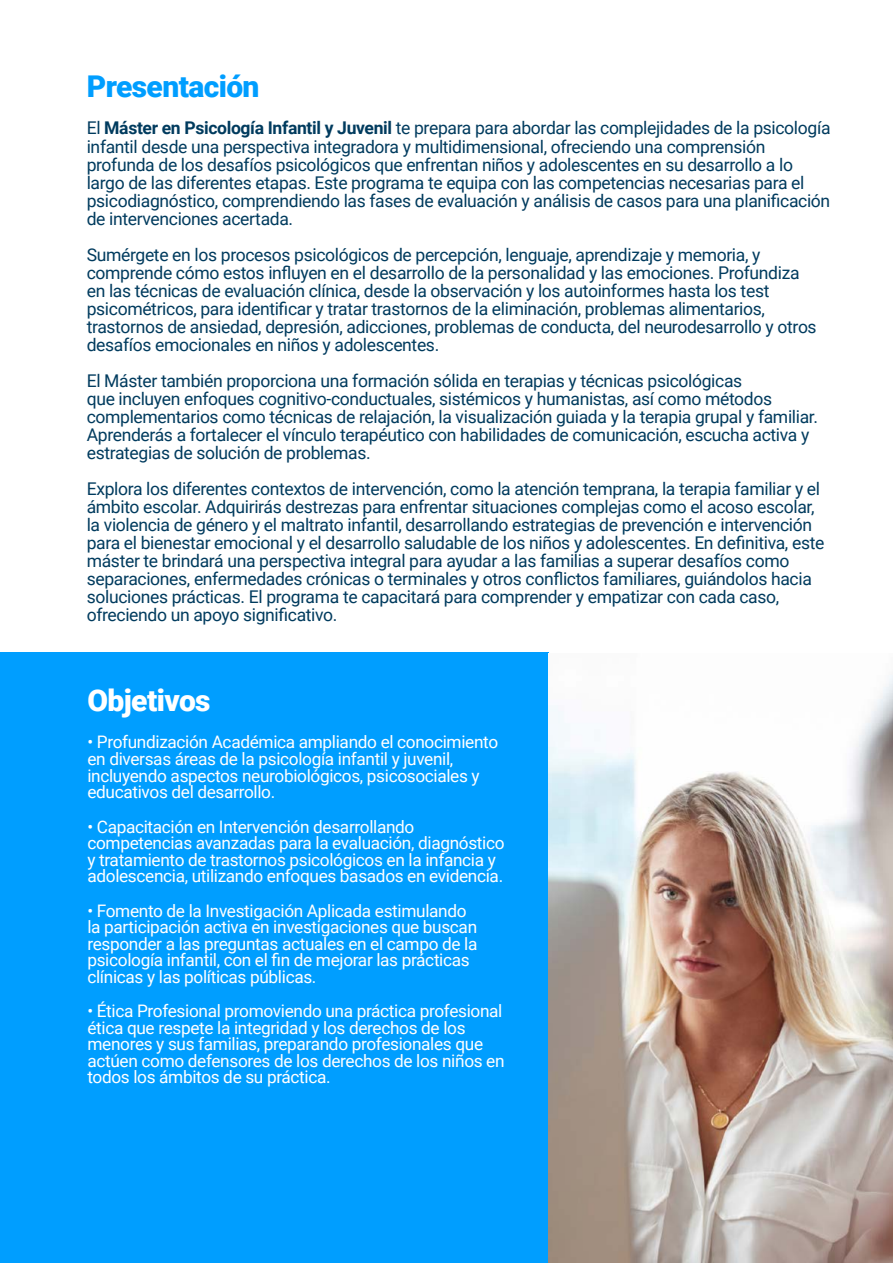
<style>
.page{position:relative;width:893px;height:1263px;background:#fff}
.page>*{position:absolute;margin:0;border:0;box-sizing:border-box;transform-origin:0 0}
.t1{font:900 30px "Roboto";letter-spacing:-.02em;color:#009eff}
.t2{font:900 30px "Roboto";letter-spacing:-.02em;color:#fff}
.t3{font:17.55px/18px "Roboto";letter-spacing:-.02em;color:#003b5e}
.t4{font:17.25px/16.5px "Roboto";letter-spacing:-.02em;color:#fff}
.s1{font-weight:700}
</style>
<div class="page">
<div style="left:0;top:653px;width:548px;height:610px;background:#009eff"></div>
<img style="left:548px;top:675px;width:345px;height:588px">
<h1 class="t1" style="left:87px;top:65px;width:174px">Presentación</h1>
<p class="t3" style="left:87px;top:119px;width:745px">El <span class="s1">Máster en Psicología Infantil y Juvenil</span> te prepara para abordar las complejidades de la psicología infantil desde una perspectiva integradora y multidimensional, ofreciendo una comprensión profunda de los desafíos psicológicos que enfrentan niños y adolescentes en su desarrollo a lo largo de las diferentes etapas. Este programa te equipa con las competencias necesarias para el psicodiagnóstico, comprendiendo las fases de evaluación y análisis de casos para una planificación de intervenciones acertada.</p>
<p class="t3" style="left:87px;top:245px;width:731px">Sumérgete en los procesos psicológicos de percepción, lenguaje, aprendizaje y memoria, y comprende cómo estos influyen en el desarrollo de la personalidad y las emociones. Profundiza en las técnicas de evaluación clínica, desde la observación y los autoinformes hasta los test psicométricos, para identificar y tratar trastornos de la eliminación, problemas alimentarios, trastornos de ansiedad, depresión, adicciones, problemas de conducta, del neurodesarrollo y otros desafíos emocionales en niños y adolescentes.</p>
<p class="t3" style="left:87px;top:371px;width:733px">El Máster también proporciona una formación sólida en terapias y técnicas psicológicas<br>que incluyen enfoques cognitivo-conductuales, sistémicos y humanistas, así como métodos complementarios como técnicas de relajación, la visualización guiada y la terapia grupal y familiar.<br>Aprenderás a fortalecer el vínculo terapéutico con habilidades de comunicación, escucha activa y estrategias de solución de problemas.</p>
<p class="t3" style="left:87px;top:479px;width:739px">Explora los diferentes contextos de intervención, como la atención temprana, la terapia familiar y el ámbito escolar. Adquirirás destrezas para enfrentar situaciones complejas como el acoso escolar, la violencia de género y el maltrato infantil, desarrollando estrategias de prevención e intervención para el bienestar emocional y el desarrollo saludable de los niños y adolescentes. En definitiva, este máster te brindará una perspectiva integral para ayudar a las familias a superar desafíos como separaciones, enfermedades crónicas o terminales y otros conflictos familiares, guiándolos hacia soluciones prácticas. El programa te capacitará para comprender y empatizar con cada caso, ofreciendo un apoyo significativo.</p>
<h1 class="t2" style="left:87px;top:679px;width:125px">Objetivos</h1>
<p class="t4" style="left:87px;top:733px;width:412px">• Profundización Académica ampliando el conocimiento en diversas áreas de la psicología infantil y juvenil, incluyendo aspectos neurobiológicos, psicosociales y educativos del desarrollo.</p>
<p class="t4" style="left:87px;top:817px;width:419px">• Capacitación en Intervención desarrollando competencias avanzadas para la evaluación, diagnóstico y tratamiento de trastornos psicológicos en la infancia y adolescencia, utilizando enfoques basados en evidencia.</p>
<p class="t4" style="left:87px;top:901px;width:391px">• Fomento de la Investigación Aplicada estimulando la participación activa en investigaciones que buscan responder a las preguntas actuales en el campo de la psicología infantil, con el fin de mejorar las prácticas clínicas y las políticas públicas.</p>
<p class="t4" style="left:87px;top:1002px;width:419px">• Ética Profesional promoviendo una práctica profesional ética que respete la integridad y los derechos de los menores y sus familias, preparando profesionales que actúen como defensores de los derechos de los niños en todos los ámbitos de su práctica.</p>
</div>
